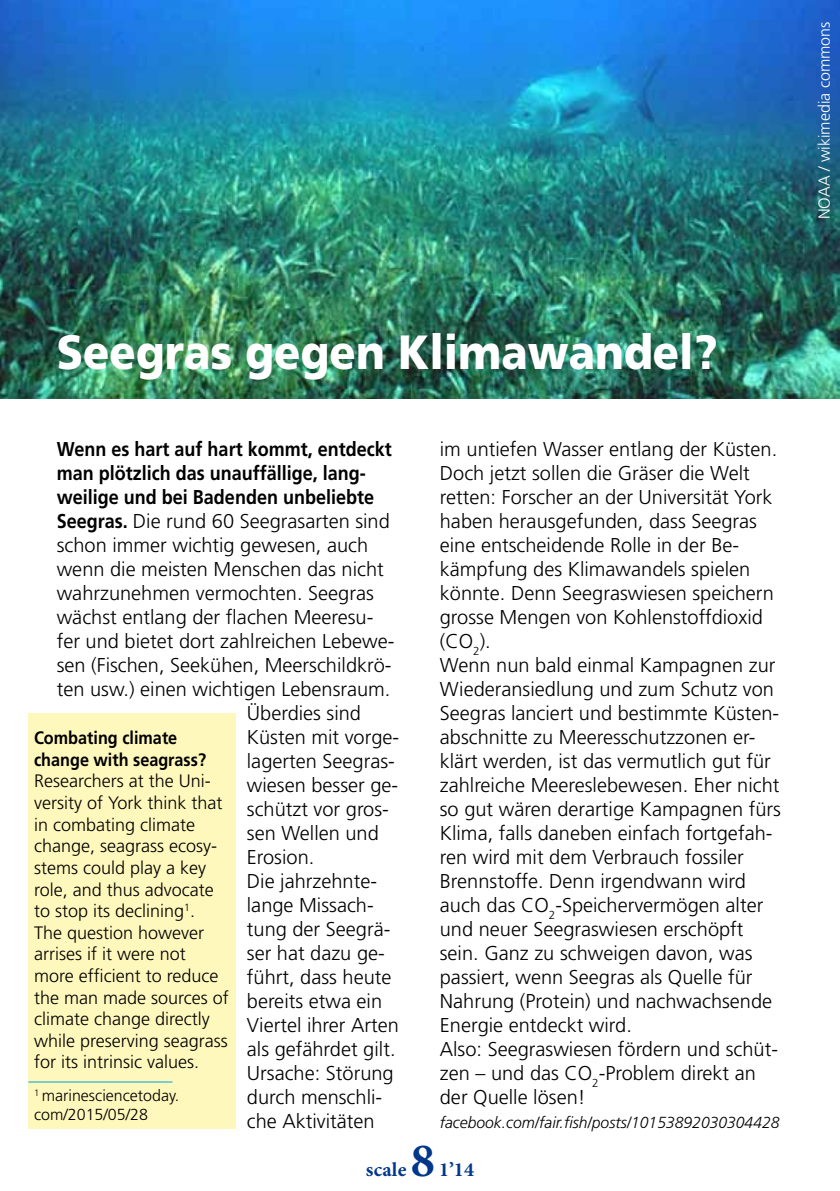
<style>
.page{position:relative;width:840px;height:1191px;background:#fff}
.page>*{position:absolute;margin:0;border:0;box-sizing:border-box;transform-origin:0 0}
.t1{font:900 48px "Frutiger";color:#fff;scale:.9 1}
.t2{font:700 48px "Minion Pro";color:#00378b}
.t3{font:300 20px/24px "Frutiger";color:#000}
.t4{font:700 20px "Frutiger";color:#000;scale:.9 1}
.t5{font:700 20px "Minion Pro";letter-spacing:.005em;color:#00378b}
.t6{font:300 18px/21.6px "Frutiger";color:#000}
.t7{font:700 18px/21.6px "Frutiger";color:#000;scale:.9 1}
.t8{font:italic 300 16px "Frutiger";color:#000}
.t9{font:300 16px/19.2px "Frutiger";color:#000}
.t10{font:300 16px "Frutiger";color:#fff}
.s1{font-weight:700}
</style>
<div class="page">
<img style="left:0;top:0;width:839px;height:399px">
<div style="left:28px;top:712px;width:207px;height:416px;background:#fff8bd"></div>
<hr style="left:28px;top:1081px;width:144px;height:1px;background:#009ee0">
<p class="t10" style="left:814px;top:219px;width:199px;rotate:-90deg">NOAA / wikimedia commons</p>
<h1 class="t1" style="left:57px;top:323px;width:735px">Seegras gegen Klimawandel?</h1>
<p class="t4" style="left:57px;top:437px;width:373px">Wenn es hart auf hart kommt, entdeckt</p>
<p class="t4" style="left:57px;top:461px;width:345px">man plötzlich das unauffällige, lang-</p>
<p class="t4" style="left:57px;top:485px;width:354px">weilige und bei Badenden unbeliebte</p>
<p class="t3" style="left:57px;top:509px;width:334px"><span class="s1">Seegras.</span> Die rund 60 Seegrasarten sind</p>
<p class="t3" style="left:57px;top:533px;width:313px">schon immer wichtig gewesen, auch</p>
<p class="t3" style="left:57px;top:557px;width:328px">wenn die meisten Menschen das nicht</p>
<p class="t3" style="left:57px;top:581px;width:318px">wahrzunehmen vermochten. Seegras</p>
<p class="t3" style="left:57px;top:605px;width:318px">wächst entlang der flachen Meeresu-</p>
<p class="t3" style="left:57px;top:629px;width:339px">fer und bietet dort zahlreichen Lebewe-</p>
<p class="t3" style="left:57px;top:653px;width:336px">sen (Fischen, Seekühen, Meerschildkrö-</p>
<p class="t3" style="left:57px;top:677px;width:335px">ten usw.) einen wichtigen Lebensraum.</p>
<p class="t3" style="left:247px;top:701px;width:116px">Überdies sind</p>
<p class="t3" style="left:247px;top:725px;width:154px">Küsten mit vorge-</p>
<p class="t3" style="left:247px;top:749px;width:149px">lagerten Seegras-</p>
<p class="t3" style="left:247px;top:773px;width:153px">wiesen besser ge-</p>
<p class="t3" style="left:247px;top:797px;width:143px">schützt vor gros-</p>
<p class="t3" style="left:247px;top:821px;width:133px">sen Wellen und</p>
<p class="t3" style="left:247px;top:845px;width:69px">Erosion.</p>
<p class="t3" style="left:247px;top:869px;width:131px">Die jahrzehnte-</p>
<p class="t3" style="left:247px;top:893px;width:128px">lange Missach-</p>
<p class="t3" style="left:247px;top:917px;width:145px">tung der Seegrä-</p>
<p class="t3" style="left:247px;top:941px;width:139px">ser hat dazu ge-</p>
<p class="t3" style="left:247px;top:965px;width:146px">führt, dass heute</p>
<p class="t3" style="left:247px;top:989px;width:137px">bereits etwa ein</p>
<p class="t3" style="left:247px;top:1013px;width:153px">Viertel ihrer Arten</p>
<p class="t3" style="left:247px;top:1037px;width:150px">als gefährdet gilt.</p>
<p class="t3" style="left:247px;top:1061px;width:148px">Ursache: Störung</p>
<p class="t3" style="left:247px;top:1085px;width:137px">durch menschli-</p>
<p class="t3" style="left:247px;top:1109px;width:129px">che Aktivitäten</p>
<p class="t7" style="left:34px;top:727px;width:193px">Combating climate change with seagrass?</p>
<p class="t6" style="left:34px;top:770px;width:196px">Researchers at the Uni&shy;versity of York think that in combating climate change, seagrass ecosy&shy;stems could play a key role, and thus advocate to stop its declining<sup>1</sup>.<br>The question however arrises if it were not more efficient to reduce the man made sources of climate change directly while preserving seagrass for its intrinsic values.</p>
<p class="t9" style="left:34px;top:1086px;width:146px"><sup>1</sup> marinesciencetoday. com/2015/05/28</p>
<p class="t3" style="left:439px;top:437px;width:342px">im untiefen Wasser entlang der Küsten.<br>Doch jetzt sollen die Gräser die Welt retten: Forscher an der Universität York haben herausgefunden, dass Seegras eine entscheidende Rolle in der Be&shy;kämpfung des Klimawandels spielen könnte. Denn Seegraswiesen speichern grosse Mengen von Kohlenstoffdioxid (CO<sub>2</sub>).<br>Wenn nun bald einmal Kampagnen zur Wiederansiedlung und zum Schutz von Seegras lanciert und bestimmte Küsten&shy;abschnitte zu Meeresschutzzonen er&shy;klärt werden, ist das vermutlich gut für zahlreiche Meereslebewesen. Eher nicht so gut wären derartige Kampagnen fürs Klima, falls daneben einfach fortgefah&shy;ren wird mit dem Verbrauch fossiler Brennstoffe. Denn irgendwann wird auch das CO<sub>2</sub>-Speichervermögen alter und neuer Seegraswiesen erschöpft sein. Ganz zu schweigen davon, was passiert, wenn Seegras als Quelle für Nahrung (Protein) und nachwachsende Energie entdeckt wird.<br>Also: Seegraswiesen fördern und schüt&shy;zen – und das CO<sub>2</sub>-Problem direkt an der Quelle lösen!</p>
<p class="t8" style="left:439px;top:1113px;width:341px">facebook.com/fair.fish/posts/10153892030304428</p>
<h1 class="t2" style="left:410px;top:1127px;width:25px">8</h1>
<p class="t5" style="left:439px;top:1156px;width:36px">1’14</p>
<p class="t5" style="left:366px;top:1156px;width:42px">scale</p>
</div>
